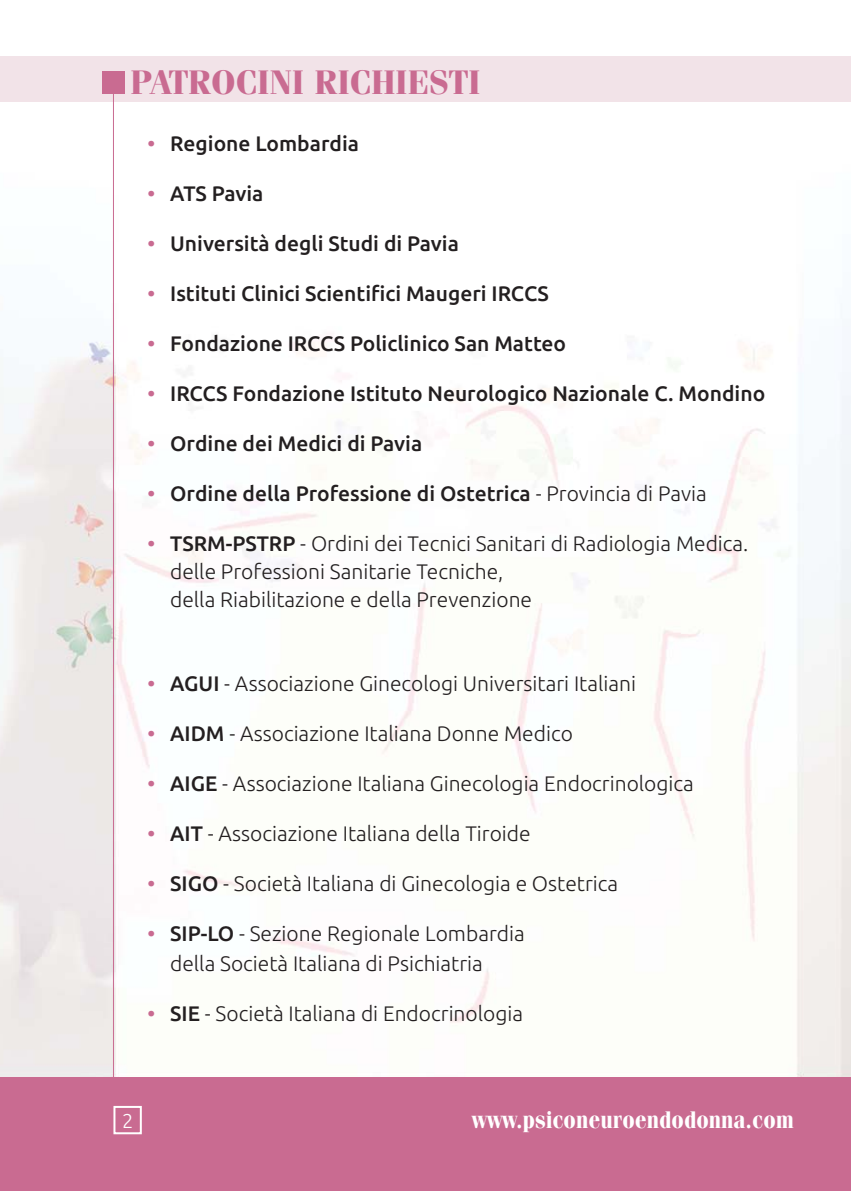
<style>
.page{position:relative;width:851px;height:1191px;background:#fff}
.page>*{position:absolute;margin:0;border:0;box-sizing:border-box;transform-origin:0 0}
.t1{font:700 34px "Fenice";color:#c96b91}
.t2{font:700 24px "Fenice";color:#fff;scale:.9 1}
.t3{font:300 21px/28px "Ubuntu";color:#231f20}
.t4{font:500 21px "Ubuntu";color:#231f20}
.t5{font:300 20px "Ubuntu";color:#fff}
.s1{color:#c96b91}
.s2{font-weight:300}
.s3{font-weight:500;color:#c96b91}
.s4{font-weight:500}
</style>
<div class="page">
<img style="left:0;top:56px;width:850px;height:1021px">
<div style="left:0;top:1077px;width:115px;height:114px;background:#c96b91"></div>
<div style="left:57px;top:1077px;width:793px;height:114px;background:#c96b91"></div>
<div style="left:0;top:57px;width:850px;height:45px;background:#f2e3e8"></div>
<div style="left:113px;top:1106px;width:29px;height:28px;border:2px solid #fff"></div>
<hr style="left:113px;top:89px;width:1px;height:989px;background:#c96b91">
<div style="left:102px;top:71px;width:23px;height:23px;background:#c96b91"></div>
<h1 class="t1" style="left:130px;top:71px;width:352px">PATROCINI RICHIESTI</h1>
<p class="t4" style="left:147px;top:135px;width:213px"><span class="s1">•</span> Regione Lombardia</p>
<p class="t4" style="left:147px;top:185px;width:117px"><span class="s1">•</span> ATS Pavia</p>
<p class="t4" style="left:147px;top:235px;width:313px"><span class="s1">•</span> Università degli Studi di Pavia</p>
<p class="t4" style="left:147px;top:285px;width:403px"><span class="s1">•</span> Istituti Clinici Scientifici Maugeri IRCCS</p>
<p class="t4" style="left:147px;top:335px;width:420px"><span class="s1">•</span> Fondazione IRCCS Policlinico San Matteo</p>
<p class="t4" style="left:147px;top:385px;width:619px"><span class="s1">•</span> IRCCS Fondazione Istituto Neurologico Nazionale C. Mondino</p>
<p class="t4" style="left:147px;top:435px;width:276px"><span class="s1">•</span> Ordine dei Medici di Pavia</p>
<p class="t4" style="left:147px;top:485px;width:560px"><span class="s1">•</span> Ordine della Professione di Ostetrica <span class="s2">- Provincia di Pavia</span></p>
<p class="t3" style="left:170px;top:531px;width:579px;text-indent:-23px"><span class="s3">•</span> <span class="s4">TSRM-PSTRP</span> - Ordini dei Tecnici Sanitari di Radiologia Medica. delle Professioni Sanitarie Tecniche,<br>della Riabilitazione e della Prevenzione</p>
<p class="t3" style="left:147px;top:671px;width:490px"><span class="s3">•</span> <span class="s4">AGUI</span> - Associazione Ginecologi Universitari Italiani</p>
<p class="t3" style="left:147px;top:721px;width:427px"><span class="s3">•</span> <span class="s4">AIDM</span> - Associazione Italiana Donne Medico</p>
<p class="t3" style="left:147px;top:771px;width:548px"><span class="s3">•</span> <span class="s4">AIGE</span> - Associazione Italiana Ginecologia Endocrinologica</p>
<p class="t3" style="left:147px;top:821px;width:384px"><span class="s3">•</span> <span class="s4">AIT</span> - Associazione Italiana della Tiroide</p>
<p class="t3" style="left:147px;top:871px;width:472px"><span class="s3">•</span> <span class="s4">SIGO</span> - Società Italiana di Ginecologia e Ostetrica</p>
<p class="t3" style="left:170px;top:920px;width:356px;line-height:30px;text-indent:-23px"><span class="s3">•</span> <span class="s4">SIP-LO</span> - Sezione Regionale Lombardia della Società Italiana di Psichiatria</p>
<p class="t3" style="left:147px;top:1001px;width:377px"><span class="s3">•</span> <span class="s4">SIE</span> - Società Italiana di Endocrinologia</p>
<p class="t5" style="left:122px;top:1112px;width:13px">2</p>
<p class="t2" style="left:472px;top:1111px;width:359px">www.psiconeuroendodonna.com</p>
</div>
